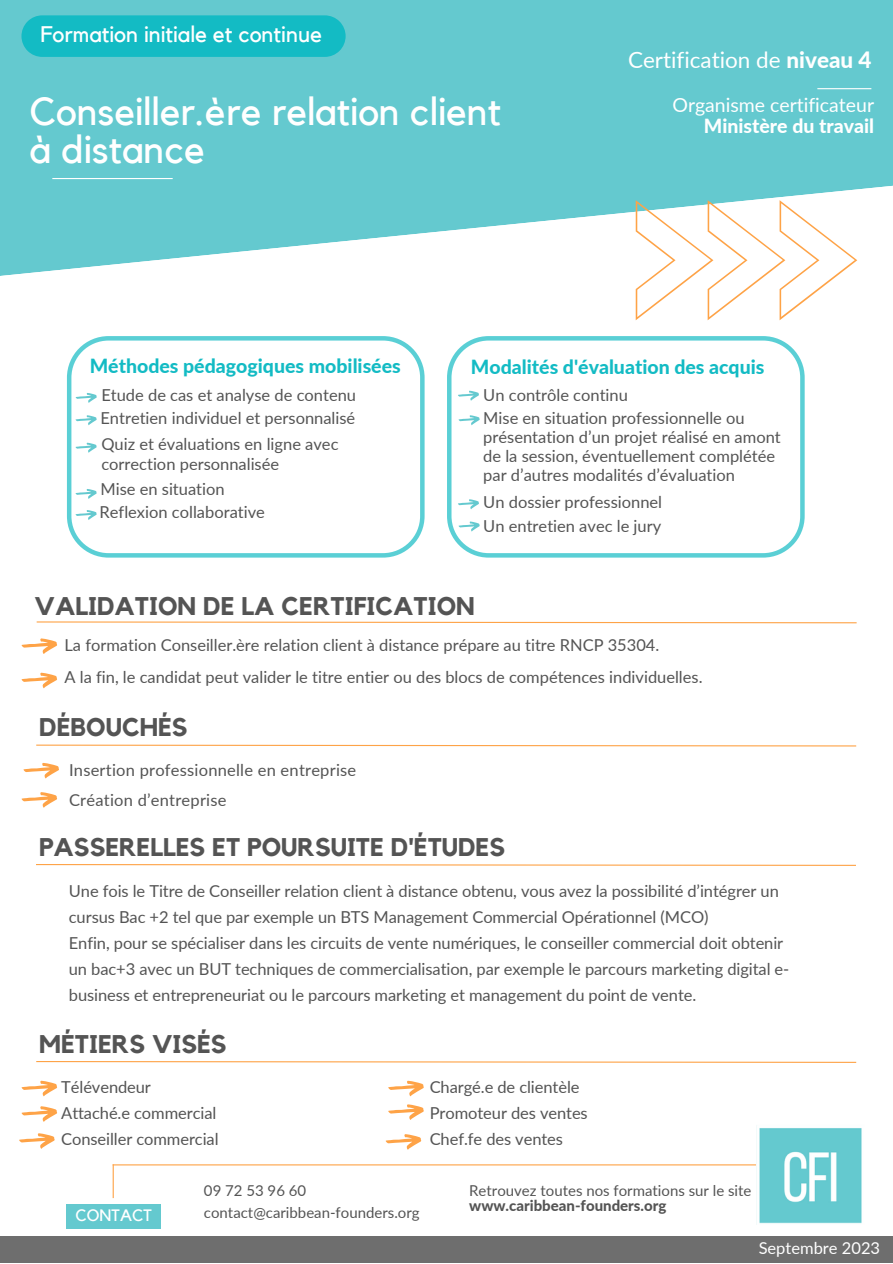
<style>
.page{position:relative;width:893px;height:1264px;background:#fff}
.page>*{position:absolute;margin:0;border:0;box-sizing:border-box;transform-origin:0 0}
.t1{font:39px "Kollektif";color:#fff}
.t2{font:700 25.5px "Kollektif";color:#545454}
.t3{font:22.5px "Kollektif";color:#fff}
.t4{font:22.5px "Lato";color:#fff}
.t5{font:800 19.5px "Lato";color:#13bbc4}
.t6{font:19.5px/21.3px "Lato";color:#fff;text-align:right}
.t7{font:16.5px/25.8px "Lato";color:#545454}
.t8{font:16.5px "Lato";color:#fff}
.t9{font:16.5px "Kollektif";color:#fff}
.t10{font:15px/14.5px "Lato";color:#545454}
.s1{font-weight:800}
</style>
<div class="page">
<svg style="left:0;top:0;width:892px;height:276px;background:#75cfd4"></svg>
<div style="left:0;top:1235px;width:892px;height:27px;background:#6e6e6e"></div>
<hr style="left:113px;top:1164px;width:643px;height:1px;background:#fea347">
<img style="left:756px;top:1125px;width:106px;height:99px">
<hr style="left:113px;top:1164px;width:1px;height:34px;background:#fea347">
<div style="left:67px;top:1204px;width:94px;height:25px;background:#64c9cf"></div>
<svg style="left:635px;top:200px;width:222px;height:120px"></svg>
<hr style="left:817px;top:88px;width:54px;height:1px;background:#fff">
<svg style="left:36px;top:864px;width:820px;height:2px;background:#feca96"></svg>
<svg style="left:36px;top:621px;width:821px;height:3px"></svg>
<svg style="left:36px;top:744px;width:821px;height:3px"></svg>
<svg style="left:36px;top:1061px;width:821px;height:2px;background:#feca96"></svg>
<svg style="left:447px;top:336px;width:357px;height:221px"></svg>
<svg style="left:67px;top:336px;width:357px;height:221px"></svg>
<svg style="left:21px;top:792px;width:36px;height:15px"></svg>
<svg style="left:23px;top:762px;width:36px;height:16px"></svg>
<svg style="left:21px;top:638px;width:36px;height:16px"></svg>
<svg style="left:21px;top:672px;width:36px;height:16px"></svg>
<svg style="left:19px;top:1133px;width:36px;height:15px"></svg>
<svg style="left:21px;top:1106px;width:36px;height:15px"></svg>
<svg style="left:21px;top:1080px;width:36px;height:16px"></svg>
<svg style="left:388px;top:1080px;width:36px;height:16px"></svg>
<svg style="left:388px;top:1104px;width:36px;height:15px"></svg>
<svg style="left:385px;top:1134px;width:36px;height:15px"></svg>
<svg style="left:458px;top:390px;width:21px;height:11px"></svg>
<svg style="left:458px;top:415px;width:21px;height:10px"></svg>
<svg style="left:458px;top:499px;width:21px;height:10px"></svg>
<svg style="left:458px;top:521px;width:21px;height:10px"></svg>
<svg style="left:76px;top:393px;width:21px;height:10px"></svg>
<svg style="left:75px;top:415px;width:22px;height:10px"></svg>
<svg style="left:75px;top:442px;width:22px;height:11px"></svg>
<svg style="left:75px;top:489px;width:22px;height:10px"></svg>
<svg style="left:75px;top:510px;width:22px;height:10px"></svg>
<hr style="left:52px;top:178px;width:121px;height:1px;background:#fff">
<div style="left:21px;top:15px;width:324px;height:42px;background:#13bbc4"></div>
<p class="t3" style="left:40px;top:24px;width:283px">Formation initiale et continue</p>
<p class="t1" style="left:29px;top:94px;width:473px">Conseiller.ère relation client</p>
<p class="t1" style="left:29px;top:132px;width:177px">à distance</p>
<p class="t4" style="left:628px;top:46px;width:245px">Certification de <span class="s1">niveau 4</span></p>
<p class="t6" style="left:672px;top:94px;width:203px">Organisme certificateur<br><span class="s1">Ministère du travail</span></p>
<p class="t5" style="left:90px;top:353px;width:312px">Méthodes pédagogiques mobilisées</p>
<p class="t7" style="left:101px;top:382px;width:256px">Etude de cas et analyse de contenu</p>
<p class="t7" style="left:100px;top:405px;width:256px">Entretien individuel et personnalisé</p>
<p class="t7" style="left:101px;top:431px;width:239px">Quiz et évaluations en ligne avec</p>
<p class="t7" style="left:101px;top:451px;width:179px">correction personnalisée</p>
<p class="t7" style="left:100px;top:476px;width:126px">Mise en situation</p>
<p class="t7" style="left:100px;top:499px;width:167px">Reflexion collaborative</p>
<p class="t5" style="left:471px;top:355px;width:295px">Modalités d'évaluation des acquis</p>
<p class="t7" style="left:483px;top:381px;width:146px">Un contrôle continu</p>
<p class="t7" style="left:483px;top:408px;width:299px;line-height:19px">Mise en situation professionnelle ou présentation d’un projet réalisé en amont de la session, éventuellement complétée par d’autres modalités d’évaluation</p>
<p class="t7" style="left:483px;top:489px;width:180px">Un dossier professionnel</p>
<p class="t7" style="left:483px;top:512px;width:179px">Un entretien avec le jury</p>
<p class="t2" style="left:34px;top:594px;width:442px">VALIDATION DE LA CERTIFICATION</p>
<p class="t7" style="left:65px;top:631px;width:596px">La formation Conseiller.ère relation client à distance prépare au titre RNCP 35304.</p>
<p class="t7" style="left:65px;top:663px;width:639px">A la fin, le candidat peut valider le titre entier ou des blocs de compétences individuelles.</p>
<p class="t2" style="left:39px;top:715px;width:150px">DÉBOUCHÉS</p>
<p class="t7" style="left:69px;top:756px;width:289px">Insertion professionnelle en entreprise</p>
<p class="t7" style="left:69px;top:787px;width:159px">Création d’entreprise</p>
<p class="t2" style="left:39px;top:835px;width:467px">PASSERELLES ET POURSUITE D'ÉTUDES</p>
<p class="t7" style="left:69px;top:877px;width:711px">Une fois le Titre de Conseiller relation client à distance obtenu, vous avez la possibilité d’intégrer un cursus Bac +2 tel que par exemple un BTS Management Commercial Opérationnel (MCO)</p>
<p class="t7" style="left:69px;top:929px;width:722px">Enfin, pour se spécialiser dans les circuits de vente numériques, le conseiller commercial doit obtenir un bac+3 avec un BUT techniques de commercialisation, par exemple le parcours marketing digital e&shy;business et entrepreneuriat ou le parcours marketing et management du point de vente.</p>
<p class="t2" style="left:39px;top:1032px;width:189px">MÉTIERS VISÉS</p>
<p class="t7" style="left:61px;top:1074px;width:91px">Télévendeur</p>
<p class="t7" style="left:61px;top:1100px;width:157px">Attaché.e commercial</p>
<p class="t7" style="left:61px;top:1125px;width:159px">Conseiller commercial</p>
<p class="t7" style="left:429px;top:1074px;width:151px">Chargé.e de clientèle</p>
<p class="t7" style="left:429px;top:1100px;width:159px">Promoteur des ventes</p>
<p class="t7" style="left:429px;top:1125px;width:135px">Chef.fe des ventes</p>
<p class="t9" style="left:75px;top:1207px;width:78px">CONTACT</p>
<p class="t10" style="left:204px;top:1182px;width:104px">09 72 53 96 60</p>
<p class="t10" style="left:204px;top:1205px;width:217px">contact@caribbean-founders.org</p>
<p class="t10" style="left:469px;top:1183px;width:284px">Retrouvez toutes nos formations sur le site <span class="s1">www.caribbean-founders.org</span></p>
<p class="t8" style="left:758px;top:1237px;width:123px">Septembre 2023</p>
</div>
